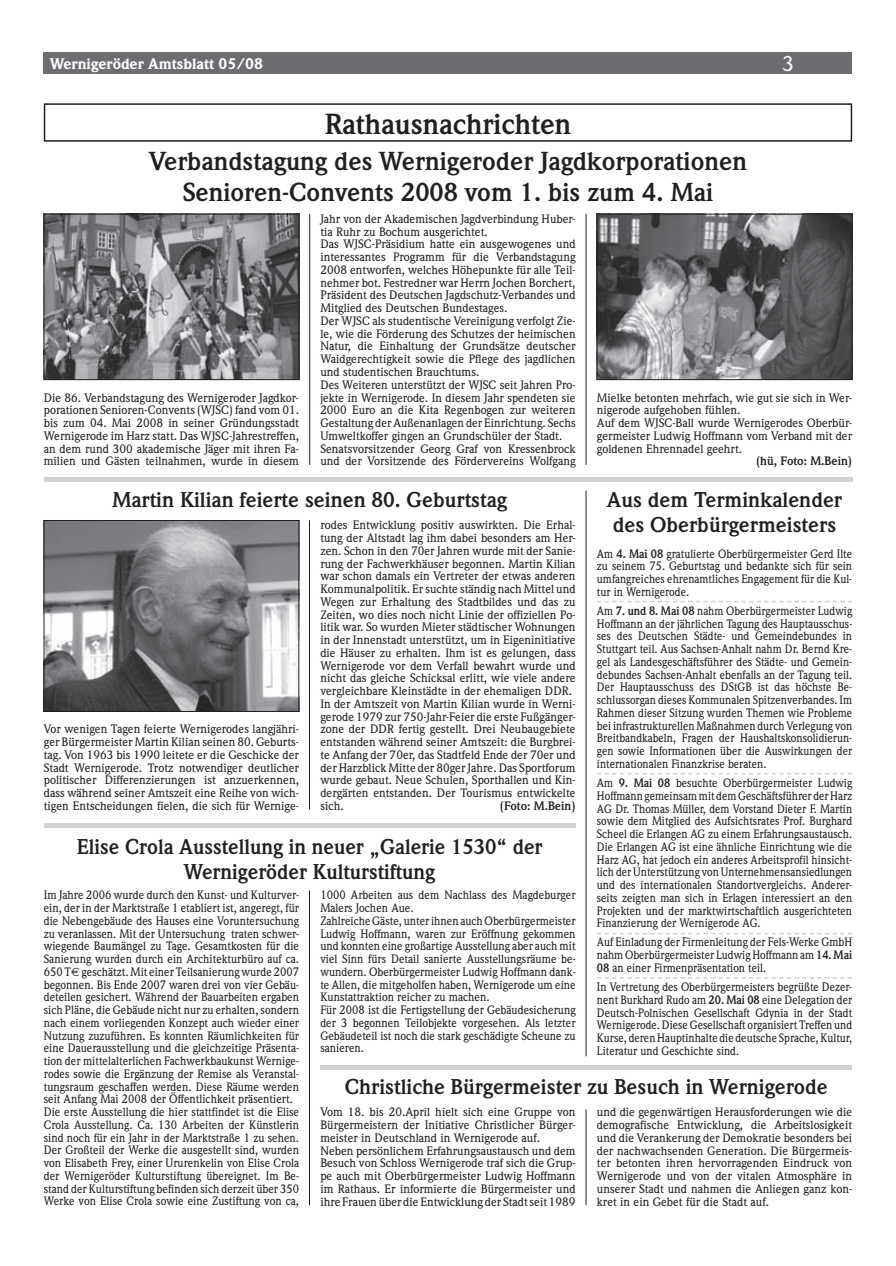
<style>
.page{position:relative;width:896px;height:1266px;background:#fff}
.page>*{position:absolute;margin:0;border:0;box-sizing:border-box;transform-origin:0 0}
.t1{font:700 28.5px "Weidemann";color:#231f20}
.t2{font:700 25.5px/30.6px "Weidemann";color:#231f20;text-align:center}
.t3{font:700 21px/25.2px "Weidemann";color:#231f20}
.t4{font:500 21px "Weidemann";color:#fff}
.t5{font:900 15px "Weidemann";color:#fff}
.t6{font:500 12px/12.8px "Weidemann";color:#231f20}
.t7{font:500 12px/12.8px "Weidemann";color:#231f20;text-align:justify;scale:.93 1}
.t8{font:500 12px/12.8px "Weidemann";color:#231f20;scale:.95 1}
.t9{font:700 12px "Weidemann";color:#231f20}
.s1{font-weight:700}
.s2{font-family:"Euro Sans";font-weight:400}
</style>
<div class="page">
<div style="left:44px;top:52px;width:808px;height:22px;background:#6c6d70"></div>
<hr style="left:585px;top:490px;width:1px;height:566px;background:#231f20">
<hr style="left:585px;top:1109px;width:1px;height:96px;background:#231f20">
<hr style="left:309px;top:890px;width:1px;height:315px;background:#231f20">
<hr style="left:585px;top:214px;width:1px;height:251px;background:#231f20">
<hr style="left:309px;top:520px;width:1px;height:289px;background:#231f20">
<hr style="left:309px;top:214px;width:1px;height:251px;background:#231f20">
<div style="left:44px;top:822px;width:531px;height:5px;background:#d1d2d4"></div>
<div style="left:320px;top:1065px;width:532px;height:5px;background:#d1d2d4"></div>
<div style="left:44px;top:477px;width:808px;height:5px;background:#d1d2d4"></div>
<svg style="left:597px;top:601px;width:255px;height:1px"></svg>
<svg style="left:597px;top:773px;width:255px;height:1px"></svg>
<svg style="left:597px;top:933px;width:255px;height:1px"></svg>
<svg style="left:597px;top:977px;width:255px;height:1px"></svg>
<div style="left:44px;top:103px;width:808px;height:39px;border:2px solid #231f20"></div>
<img style="left:46px;top:216px;width:251px;height:162px">
<div style="left:44px;top:214px;width:255px;height:166px;border:1px solid #231f20"></div>
<img style="left:46px;top:522px;width:251px;height:187px">
<div style="left:44px;top:520px;width:255px;height:191px;border:1px solid #231f20"></div>
<img style="left:599px;top:216px;width:251px;height:162px">
<div style="left:597px;top:214px;width:255px;height:166px;border:1px solid #231f20"></div>
<p class="t5" style="left:50px;top:54px;width:214px">Wernigeröder Amtsblatt 05/08</p>
<h3 class="t4" style="left:782px;top:51px;width:13px">3</h3>
<h1 class="t1" style="left:324px;top:107px;width:248px">Rathausnachrichten</h1>
<h2 class="t2" style="left:149px;top:146px;width:599px">Verbandstagung des Wernigeroder Jagdkorporationen<br>Senioren-Convents 2008 vom 1. bis zum 4. Mai</h2>
<p class="t6" style="left:44px;top:391px;width:257px;text-align:justify">Die 86. Verbandstagung des Wernigeroder Jagdkor&shy;porationen Senioren-Convents (WJSC) fand vom 01. bis zum 04. Mai 2008 in seiner Gründungsstadt Wernigerode im Harz statt. Das WJSC-Jahrestreffen, an dem rund 300 akademische Jäger mit ihren Fa&shy;milien und Gästen teilnahmen, wurde in diesem</p>
<p class="t6" style="left:320px;top:212px;width:257px">Jahr von der Akademischen Jagdverbindung Huber&shy;tia Ruhr zu Bochum ausgerichtet.<br>Das WJSC-Präsidium hatte ein ausgewogenes und interessantes Programm für die Verbandstagung 2008 entworfen, welches Höhepunkte für alle Teil&shy;nehmer bot. Festredner war Herrn Jochen Borchert, Präsident des Deutschen Jagdschutz-Verbandes und Mitglied des Deutschen Bundestages.<br>Der WJSC als studentische Vereinigung verfolgt Zie&shy;le, wie die Förderung des Schutzes der heimischen Natur, die Einhaltung der Grundsätze deutscher Waidgerechtigkeit sowie die Pflege des jagdlichen und studentischen Brauchtums.<br>Des Weiteren unterstützt der WJSC seit Jahren Pro&shy;jekte in Wernigerode. In diesem Jahr spendeten sie 2000 Euro an die Kita Regenbogen zur weiteren Gestaltung der Außenanlagen der Einrichtung. Sechs Umweltkoffer gingen an Grundschüler der Stadt.<br>Senatsvorsitzender Georg Graf von Kressenbrock und der Vorsitzende des Fördervereins Wolfgang</p>
<p class="t6" style="left:597px;top:391px;width:257px">Mielke betonten mehrfach, wie gut sie sich in Wer&shy;nigerode aufgehoben fühlen.<br>Auf dem WJSC-Ball wurde Wernigerodes Oberbür&shy;germeister Ludwig Hoffmann vom Verband mit der goldenen Ehrennadel geehrt.</p>
<p class="t9" style="left:756px;top:454px;width:98px">(hü, Foto: M.Bein)</p>
<h3 class="t3" style="left:112px;top:487px;width:396px">Martin Kilian feierte seinen 80. Geburtstag</h3>
<h3 class="t3" style="left:607px;top:487px;width:236px">Aus dem Terminkalender des Oberbürgermeisters</h3>
<p class="t7" style="left:597px;top:547px;width:276px">Am <span class="s1">4. Mai 08</span> gratulierte Oberbürgermeister Gerd Ilte zu seinem 75. Geburtstag und bedankte sich für sein umfangreiches ehrenamtliches Engagement für die Kul&shy;tur in Wernigerode.</p>
<p class="t7" style="left:597px;top:604px;width:276px">Am <span class="s1">7. und 8. Mai 08</span> nahm Oberbürgermeister Ludwig Hoffmann an der jährlichen Tagung des Hauptausschus&shy;ses des Deutschen Städte- und Gemeindebundes in Stuttgart teil. Aus Sachsen-Anhalt nahm Dr. Bernd Kre&shy;gel als Landesgeschäftsführer des Städte- und Gemein&shy;debundes Sachsen-Anhalt ebenfalls an der Tagung teil.<br>Der Hauptausschuss des DStGB ist das höchste Be&shy;schlussorgan dieses Kommunalen Spitzenverbandes. Im Rahmen dieser Sitzung wurden Themen wie Probleme bei infrastrukturellen Maßnahmen durch Verlegung von Breitbandkabeln, Fragen der Haushaltskonsolidierun&shy;gen sowie Informationen über die Auswirkungen der internationalen Finanzkrise beraten.</p>
<p class="t7" style="left:597px;top:776px;width:276px">Am <span class="s1">9. Mai 08</span> besuchte Oberbürgermeister Ludwig Hoffmann gemeinsam mit dem Geschäftsführer der Harz AG Dr. Thomas Müller, dem Vorstand Dieter F. Martin sowie dem Mitglied des Aufsichtsrates Prof. Burghard Scheel die Erlangen AG zu einem Erfahrungsaustausch.<br>Die Erlangen AG ist eine ähnliche Einrichtung wie die Harz AG, hat jedoch ein anderes Arbeitsprofil hinsicht&shy;lich der Unterstützung von Unternehmensansiedlungen und des internationalen Standortvergleichs. Anderer&shy;seits zeigten man sich in Erlagen interessiert an den Projekten und der marktwirtschaftlich ausgerichteten Finanzierung der Wernigerode AG.</p>
<p class="t7" style="left:597px;top:935px;width:276px">Auf Einladung der Firmenleitung der Fels-Werke GmbH nahm Oberbürgermeister Ludwig Hoffmann am <span class="s1">14. Mai 08</span> an einer Firmenpräsentation teil.</p>
<p class="t7" style="left:597px;top:980px;width:276px">In Vertretung des Oberbürgermeisters begrüßte Dezer&shy;nent Burkhard Rudo am <span class="s1">20. Mai 08</span> eine Delegation der Deutsch-Polnischen Gesellschaft Gdynia in der Stadt Wernigerode. Diese Gesellschaft organisiert Treffen und Kurse, deren Hauptinhalte die deutsche Sprache, Kultur, Literatur und Geschichte sind.</p>
<p class="t6" style="left:320px;top:518px;width:257px">rodes Entwicklung positiv auswirkten. Die Erhal&shy;tung der Altstadt lag ihm dabei besonders am Her&shy;zen. Schon in den 70er Jahren wurde mit der Sanie&shy;rung der Fachwerkhäuser begonnen. Martin Kilian war schon damals ein Vertreter der etwas anderen Kommunalpolitik. Er suchte ständig nach Mittel und Wegen zur Erhaltung des Stadtbildes und das zu Zeiten, wo dies noch nicht Linie der offiziellen Po&shy;litik war. So wurden Mieter städtischer Wohnungen in der Innenstadt unterstützt, um in Eigeninitiative die Häuser zu erhalten. Ihm ist es gelungen, dass Wernigerode vor dem Verfall bewahrt wurde und nicht das gleiche Schicksal erlitt, wie viele andere vergleichbare Kleinstädte in der ehemaligen DDR.<br>In der Amtszeit von Martin Kilian wurde in Werni&shy;gerode 1979 zur 750-Jahr-Feier die erste Fußgänger&shy;zone der DDR fertig gestellt. Drei Neubaugebiete entstanden während seiner Amtszeit: die Burgbrei&shy;te Anfang der 70er, das Stadtfeld Ende der 70er und der Harzblick Mitte der 80ger Jahre. Das Sportforum wurde gebaut. Neue Schulen, Sporthallen und Kin&shy;dergärten entstanden. Der Tourismus entwickelte sich.</p>
<p class="t6" style="left:44px;top:723px;width:257px;text-align:justify">Vor wenigen Tagen feierte Wernigerodes langjähri&shy;ger Bürgermeister Martin Kilian seinen 80. Geburts&shy;tag. Von 1963 bis 1990 leitete er die Geschicke der Stadt Wernigerode. Trotz notwendiger deutlicher politischer Differenzierungen ist anzuerkennen, dass während seiner Amtszeit eine Reihe von wich&shy;tigen Entscheidungen fielen, die sich für Wernige-</p>
<p class="t9" style="left:499px;top:798px;width:77px">(Foto: M.Bein)</p>
<h3 class="t3" style="left:77px;top:834px;width:467px;text-align:center">Elise Crola Ausstellung in neuer „Galerie 1530“ der<br>Wernigeröder Kulturstiftung</h3>
<p class="t8" style="left:44px;top:888px;width:270px">Im Jahre 2006 wurde durch den Kunst- und Kulturver&shy;ein, der in der Marktstraße 1 etabliert ist, angeregt, für die Nebengebäude des Hauses eine Voruntersuchung zu veranlassen. Mit der Untersuchung traten schwer&shy;wiegende Baumängel zu Tage. Gesamtkosten für die Sanierung wurden durch ein Architekturbüro auf ca.<br>650 T<span class="s2">€</span> geschätzt. Mit einer Teilsanierung wurde 2007 begonnen. Bis Ende 2007 waren drei von vier Gebäu&shy;deteilen gesichert. Während der Bauarbeiten ergaben sich Pläne, die Gebäude nicht nur zu erhalten, sondern nach einem vorliegenden Konzept auch wieder einer Nutzung zuzuführen. Es konnten Räumlichkeiten für eine Dauerausstellung und die gleichzeitige Präsenta&shy;tion der mittelalterlichen Fachwerkbaukunst Wernige&shy;rodes sowie die Ergänzung der Remise als Veranstal&shy;tungsraum geschaffen werden. Diese Räume werden seit Anfang Mai 2008 der Öffentlichkeit präsentiert.<br>Die erste Ausstellung die hier stattfindet ist die Elise Crola Ausstellung. Ca. 130 Arbeiten der Künstlerin sind noch für ein Jahr in der Marktstraße 1 zu sehen.<br>Der Großteil der Werke die ausgestellt sind, wurden von Elisabeth Frey, einer Ururenkelin von Elise Crola der Wernigeröder Kulturstiftung übereignet. Im Be&shy;stand der Kulturstiftung befinden sich derzeit über 350<br>Werke von Elise Crola sowie eine Zustiftung von ca,</p>
<p class="t8" style="left:320px;top:888px;width:270px">1000 Arbeiten aus dem Nachlass des Magdeburger Malers Jochen Aue.<br>Zahlreiche Gäste, unter ihnen auch Oberbürgermeister Ludwig Hoffmann, waren zur Eröffnung gekommen und konnten eine großartige Ausstellung aber auch mit viel Sinn fürs Detail sanierte Ausstellungsräume be&shy;wundern. Oberbürgermeister Ludwig Hoffmann dank&shy;te Allen, die mitgeholfen haben, Wernigerode um eine Kunstattraktion reicher zu machen.<br>Für 2008 ist die Fertigstellung der Gebäudesicherung der 3 begonnen Teilobjekte vorgesehen. Als letzter Gebäudeteil ist noch die stark geschädigte Scheune zu sanieren.</p>
<h3 class="t3" style="left:344px;top:1074px;width:484px">Christliche Bürgermeister zu Besuch in Wernigerode</h3>
<p class="t6" style="left:320px;top:1105px;width:257px">Vom 18. bis 20.April hielt sich eine Gruppe von Bürgermeistern der Initiative Christlicher Bürger&shy;meister in Deutschland in Wernigerode auf.<br>Neben persönlichem Erfahrungsaustausch und dem Besuch von Schloss Wernigerode traf sich die Grup&shy;pe auch mit Oberbürgermeister Ludwig Hoffmann im Rathaus. Er informierte die Bürgermeister und ihre Frauen über die Entwicklung der Stadt seit 1989</p>
<p class="t6" style="left:597px;top:1105px;width:257px;text-align:justify">und die gegenwärtigen Herausforderungen wie die demografische Entwicklung, die Arbeitslosigkeit und die Verankerung der Demokratie besonders bei der nachwachsenden Generation. Die Bürgermeis&shy;ter betonten ihren hervorragenden Eindruck von Wernigerode und von der vitalen Atmosphäre in unserer Stadt und nahmen die Anliegen ganz kon&shy;kret in ein Gebet für die Stadt auf.</p>
</div>
